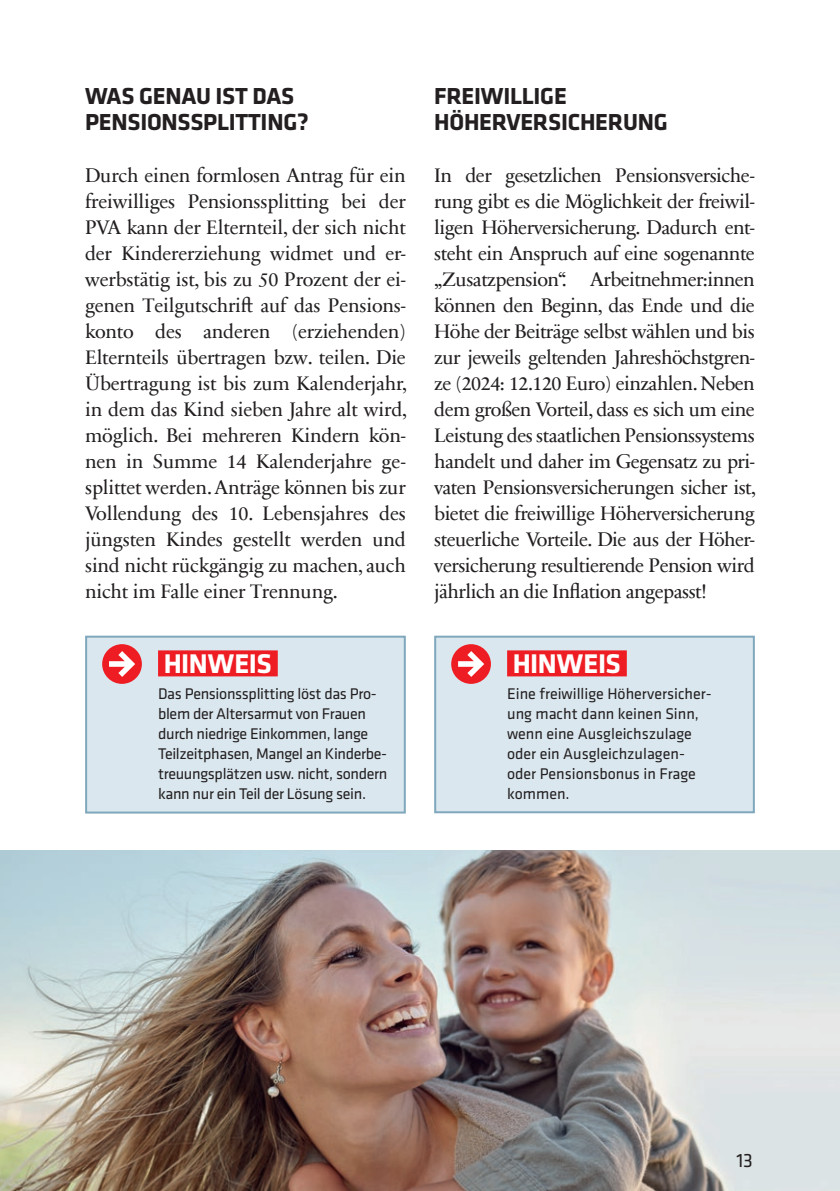
<style>
.page{position:relative;width:840px;height:1191px;background:#fff}
.page>*{position:absolute;margin:0;border:0;box-sizing:border-box;transform-origin:0 0}
.t1{font:700 28px "Klavika Basic";letter-spacing:-.02em;color:#fff}
.t2{font:700 24px/26px "Klavika Basic";letter-spacing:-.01em;color:#231f20}
.t3{font:20px/26px "Sabon Next Com";letter-spacing:-.025em;color:#231f20;text-align:justify}
.t4{font:20px "Klavika Basic";color:#231f20}
.t5{font:16px/20px "Klavika Basic";letter-spacing:-.02em;color:#231f20}
.t6{font:16px/20px "Klavika Basic";color:#231f20}
</style>
<div class="page">
<div style="left:86px;top:636px;width:318px;height:176px;background:#dae7ee"></div>
<div style="left:158px;top:650px;width:119px;height:26px;background:#ee1d23"></div>
<div style="left:85px;top:635px;width:320px;height:178px;border:2px solid #7fa8bc"></div>
<div style="left:102px;top:644px;width:40px;height:40px;background:#ee1d23;border-radius:50%"></div>
<svg style="left:109px;top:651px;width:26px;height:26px"></svg>
<div style="left:435px;top:636px;width:318px;height:176px;background:#dae7ee"></div>
<div style="left:507px;top:650px;width:119px;height:26px;background:#ee1d23"></div>
<div style="left:434px;top:635px;width:320px;height:178px;border:2px solid #7fa8bc"></div>
<div style="left:451px;top:644px;width:39px;height:40px;background:#ee1d23;border-radius:50%"></div>
<svg style="left:458px;top:651px;width:26px;height:26px"></svg>
<img style="left:0;top:850px;width:839px;height:341px">
<p class="t2" style="left:85px;top:82px;width:225px">WAS GENAU IST DAS<br>PENSIONSSPLITTING?</p>
<p class="t3" style="left:85px;top:161px;width:323px">Durch einen formlosen Antrag für ein freiwilliges Pensionssplitting bei der PVA kann der Elternteil, der sich nicht der Kindererziehung widmet und er&shy;werbstätig ist, bis zu 50 Prozent der ei&shy;genen Teilgutschrift auf das Pensions&shy;konto des anderen (erziehenden)<br>Elternteils übertragen bzw. teilen. Die Übertragung ist bis zum Kalenderjahr, in dem das Kind sieben Jahre alt wird, möglich. Bei mehreren Kindern kön&shy;nen in Summe 14 Kalenderjahre ge&shy;splittet werden. Anträge können bis zur Vollendung des 10. Lebensjahres des jüngsten Kindes gestellt werden und sind nicht rückgängig zu machen, auch nicht im Falle einer Trennung.</p>
<h1 class="t1" style="left:164px;top:643px;width:109px">HINWEIS</h1>
<p class="t5" style="left:158px;top:682px;width:231px">Das Pensionssplitting löst das Pro&shy;blem der Altersarmut von Frauen durch niedrige Einkommen, lange Teilzeitphasen, Mangel an Kinderbe&shy;treuungsplätzen usw. nicht, sondern kann nur ein Teil der Lösung sein.</p>
<p class="t2" style="left:434px;top:82px;width:235px">FREIWILLIGE<br>HÖHERVERSICHERUNG</p>
<p class="t3" style="left:434px;top:161px;width:323px">In der gesetzlichen Pensionsversiche&shy;rung gibt es die Möglichkeit der freiwil&shy;ligen Höherversicherung. Dadurch ent&shy;steht ein Anspruch auf eine sogenannte „Zusatzpension“. Arbeitnehmer:innen können den Beginn, das Ende und die Höhe der Beiträge selbst wählen und bis zur jeweils geltenden Jahreshöchstgren&shy;ze (2024: 12.120 Euro) einzahlen. Neben dem großen Vorteil, dass es sich um eine Leistung des staatlichen Pensionssystems handelt und daher im Gegensatz zu pri&shy;vaten Pensionsversicherungen sicher ist, bietet die freiwillige Höherversicherung steuerliche Vorteile. Die aus der Höher&shy;versicherung resultierende Pension wird jährlich an die Inflation angepasst!</p>
<h1 class="t1" style="left:512px;top:643px;width:109px">HINWEIS</h1>
<p class="t6" style="left:507px;top:682px;width:206px">Eine freiwillige Höherversicher&shy;ung macht dann keinen Sinn, wenn eine Ausgleichszulage oder ein Ausgleichzulagen&shy;oder Pensionsbonus in Frage kommen.</p>
<p class="t4" style="left:736px;top:1147px;width:18px">13</p>
</div>
